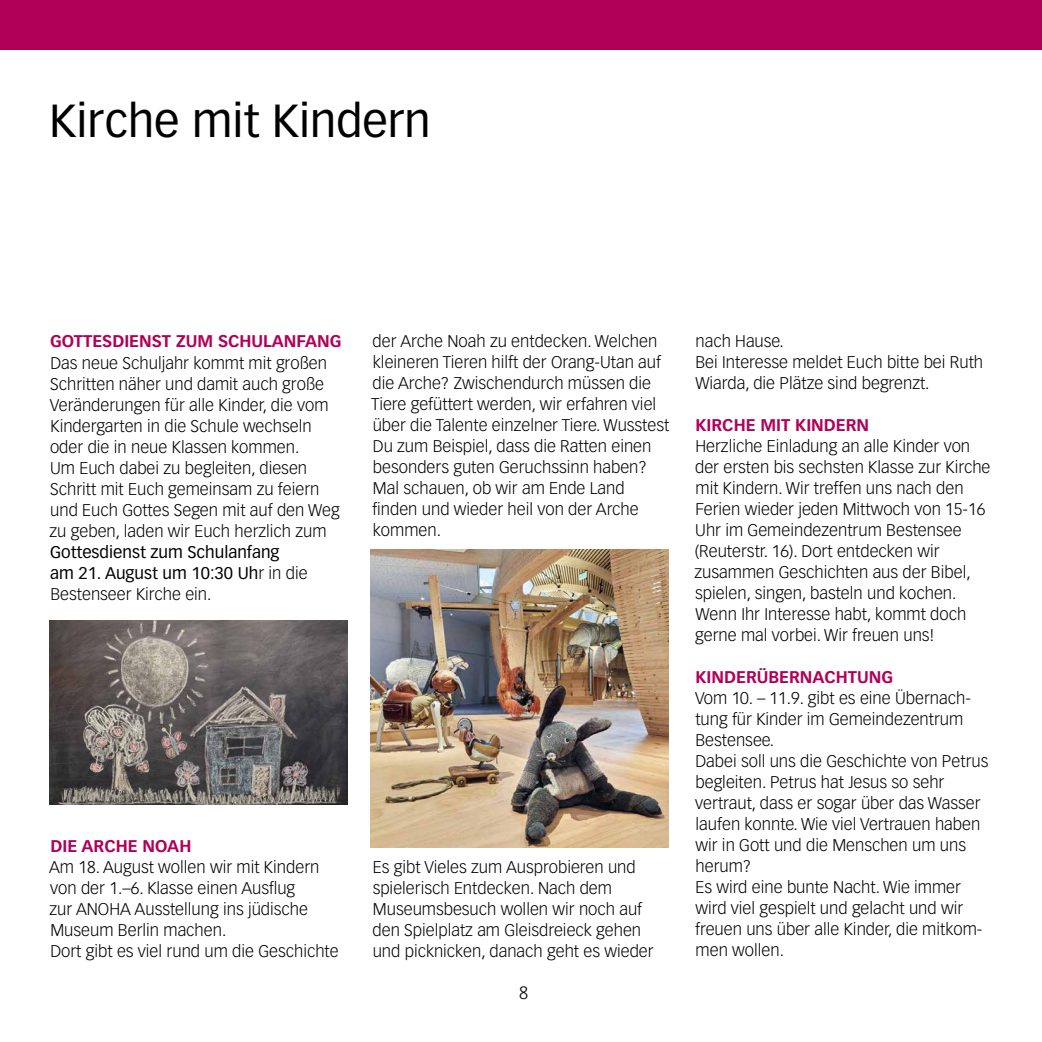
<style>
.page{position:relative;width:1042px;height:1042px;background:#fff}
.page>*{position:absolute;margin:0;border:0;box-sizing:border-box;transform-origin:0 0}
.t1{font:45.5px "Vectora LT Std";color:#000}
.t2{font:300 17.5px "Vectora LT Std";color:#000}
.t3{font:300 16.62px/21px "Vectora LT Std";color:#000}
.t4{font:700 16.62px "Vectora LT Std";color:#b10058}
.t5{font:16.62px/21px "Vectora LT Std";color:#000}
.s1{font-weight:300}
</style>
<div class="page">
<div style="left:0;top:0;width:1042px;height:50px;background:#b10058"></div>
<img style="left:371px;top:549px;width:297px;height:298px">
<img style="left:50px;top:620px;width:297px;height:184px">
<h1 class="t1" style="left:50px;top:95px;width:383px">Kirche mit Kindern</h1>
<p class="t4" style="left:50px;top:331px;width:293px">GOTTESDIENST ZUM SCHULANFANG</p>
<p class="t3" style="left:50px;top:352px;width:292px">Das neue Schuljahr kommt mit großen Schritten näher und damit auch große Veränderungen für alle Kinder, die vom Kindergarten in die Schule wechseln oder die in neue Klassen kommen.<br>Um Euch dabei zu begleiten, diesen Schritt mit Euch gemeinsam zu feiern und Euch Gottes Segen mit auf den Weg zu geben, laden wir Euch herzlich zum</p>
<p class="t5" style="left:50px;top:541px;width:259px">Gottesdienst zum Schulanfang<br>am 21. August um 10:30 Uh<span class="s1">r in die<br>Bestenseer Kirche ein.</span></p>
<p class="t4" style="left:50px;top:835px;width:142px">DIE ARCHE NOAH</p>
<p class="t3" style="left:49px;top:856px;width:291px">Am 18. August wollen wir mit Kindern von der 1.–6. Klasse einen Ausflug<br>zur ANOHA Ausstellung ins jüdische Museum Berlin machen.<br>Dort gibt es viel rund um die Geschichte</p>
<p class="t3" style="left:371px;top:331px;width:300px">der Arche Noah zu entdecken. Welchen kleineren Tieren hilft der Orang-Utan auf die Arche? Zwischendurch müssen die Tiere gefüttert werden, wir erfahren viel über die Talente einzelner Tiere. Wusstest Du zum Beispiel, dass die Ratten einen besonders guten Geruchssinn haben?<br>Mal schauen, ob wir am Ende Land finden und wieder heil von der Arche kommen.</p>
<p class="t3" style="left:372px;top:856px;width:283px">Es gibt Vieles zum Ausprobieren und spielerisch Entdecken. Nach dem Museumsbesuch wollen wir noch auf den Spielplatz am Gleisdreieck gehen und picknicken, danach geht es wieder</p>
<p class="t2" style="left:519px;top:982px;width:11px">8</p>
<p class="t3" style="left:695px;top:331px;width:289px">nach Hause.<br>Bei Interesse meldet Euch bitte bei Ruth<br>Wiarda, die Plätze sind begrenzt.</p>
<p class="t4" style="left:695px;top:415px;width:175px">KIRCHE MIT KINDERN</p>
<p class="t3" style="left:694px;top:436px;width:297px">Herzliche Einladung an alle Kinder von der ersten bis sechsten Klasse zur Kirche mit Kindern. Wir treffen uns nach den Ferien wieder jeden Mittwoch von 15-16<br>Uhr im Gemeindezentrum Bestensee (Reuterstr. 16). Dort entdecken wir zusammen Geschichten aus der Bibel, spielen, singen, basteln und kochen.<br>Wenn Ihr Interesse habt, kommt doch gerne mal vorbei. Wir freuen uns!</p>
<p class="t4" style="left:695px;top:667px;width:199px">KINDERÜBERNACHTUNG</p>
<p class="t3" style="left:695px;top:688px;width:295px">Vom 10. – 11.9. gibt es eine Übernach&shy;tung für Kinder im Gemeindezentrum<br>Bestensee.<br>Dabei soll uns die Geschichte von Petrus begleiten. Petrus hat Jesus so sehr vertraut, dass er sogar über das Wasser laufen konnte. Wie viel Vertrauen haben wir in Gott und die Menschen um uns herum?<br>Es wird eine bunte Nacht. Wie immer wird viel gespielt und gelacht und wir freuen uns über alle Kinder, die mitkom&shy;men wollen.</p>
</div>
